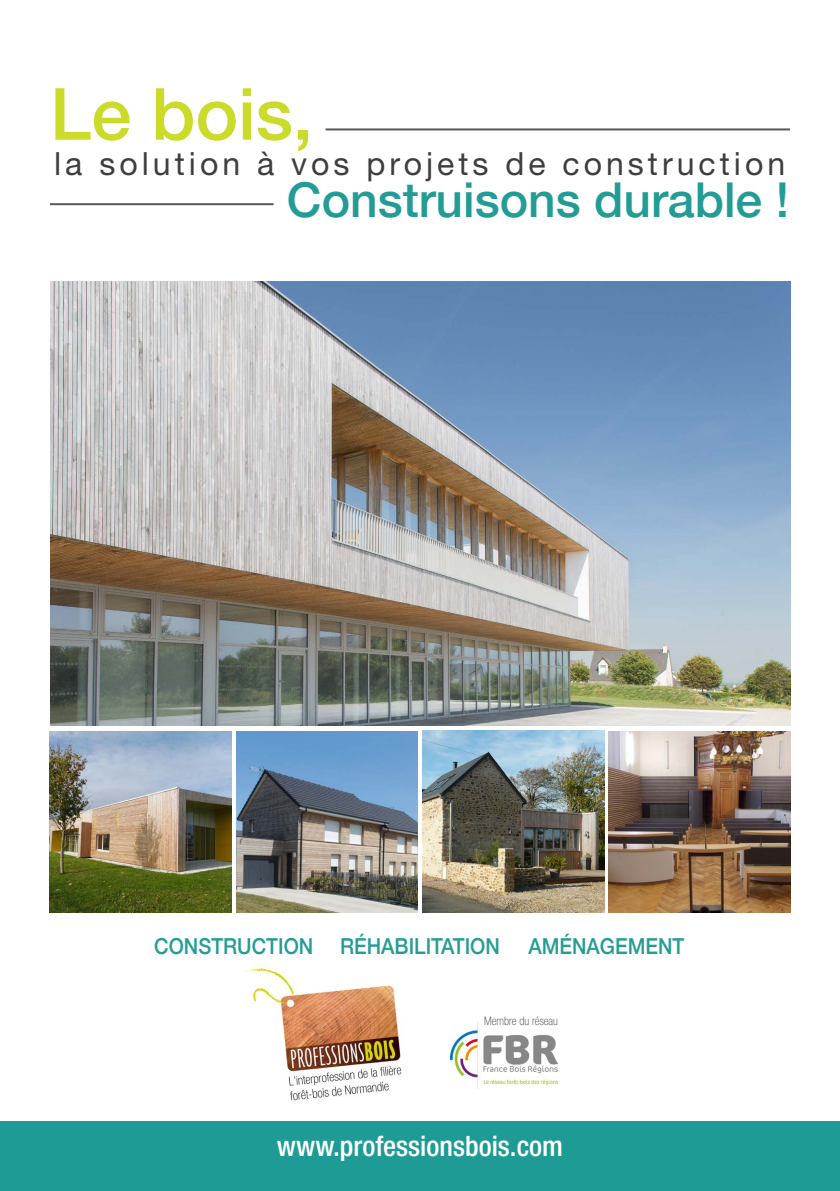
<style>
.page{position:relative;width:840px;height:1191px;background:#fff}
.page>*{position:absolute;margin:0;border:0;box-sizing:border-box;transform-origin:0 0}
.t1{font:500 72px "Helvetica Neue";color:#cadb2a}
.t2{font:500 48px "Helvetica Neue";color:#239c96}
.t3{font:32px "Helvetica Neue LT Std";letter-spacing:.125em;color:#3e3e3f}
.t4{font:500 condensed 28.2px "Helvetica Neue LT Std";color:#fff}
.t5{font:500 22px "Helvetica Neue";color:#269c96;scale:.91 1}
.t6{font:100 condensed 11.8px "Helvetica Neue LT Std";color:#3e3e3f}
</style>
<div class="page">
<hr style="left:325px;top:128px;width:464px;height:2px;background:#57585a">
<hr style="left:50px;top:203px;width:223px;height:2px;background:#57585a">
<img style="left:50px;top:731px;width:181px;height:181px">
<img style="left:608px;top:731px;width:181px;height:181px">
<img style="left:236px;top:731px;width:181px;height:181px">
<img style="left:422px;top:731px;width:182px;height:181px">
<img style="left:246px;top:962px;width:156px;height:139px">
<img style="left:450px;top:1023px;width:107px;height:66px">
<img style="left:50px;top:281px;width:739px;height:444px">
<div style="left:0;top:1121px;width:839px;height:70px;background:#1f9b96"></div>
<p class="t1" style="left:50px;top:56px;width:264px">Le bois,</p>
<p class="t3" style="left:54px;top:144px;width:732px">la solution à vos projets de construction</p>
<p class="t2" style="left:287px;top:161px;width:503px">Construisons durable !</p>
<p class="t5" style="left:154px;top:928px;width:176px">CONSTRUCTION</p>
<p class="t5" style="left:340px;top:928px;width:177px">RÉHABILITATION</p>
<p class="t5" style="left:528px;top:928px;width:173px">AMÉNAGEMENT</p>
<p class="t6" style="left:484px;top:1014px;width:75px">Membre du réseau</p>
<p class="t4" style="left:277px;top:1129px;width:287px">www.professionsbois.com</p>
</div>
